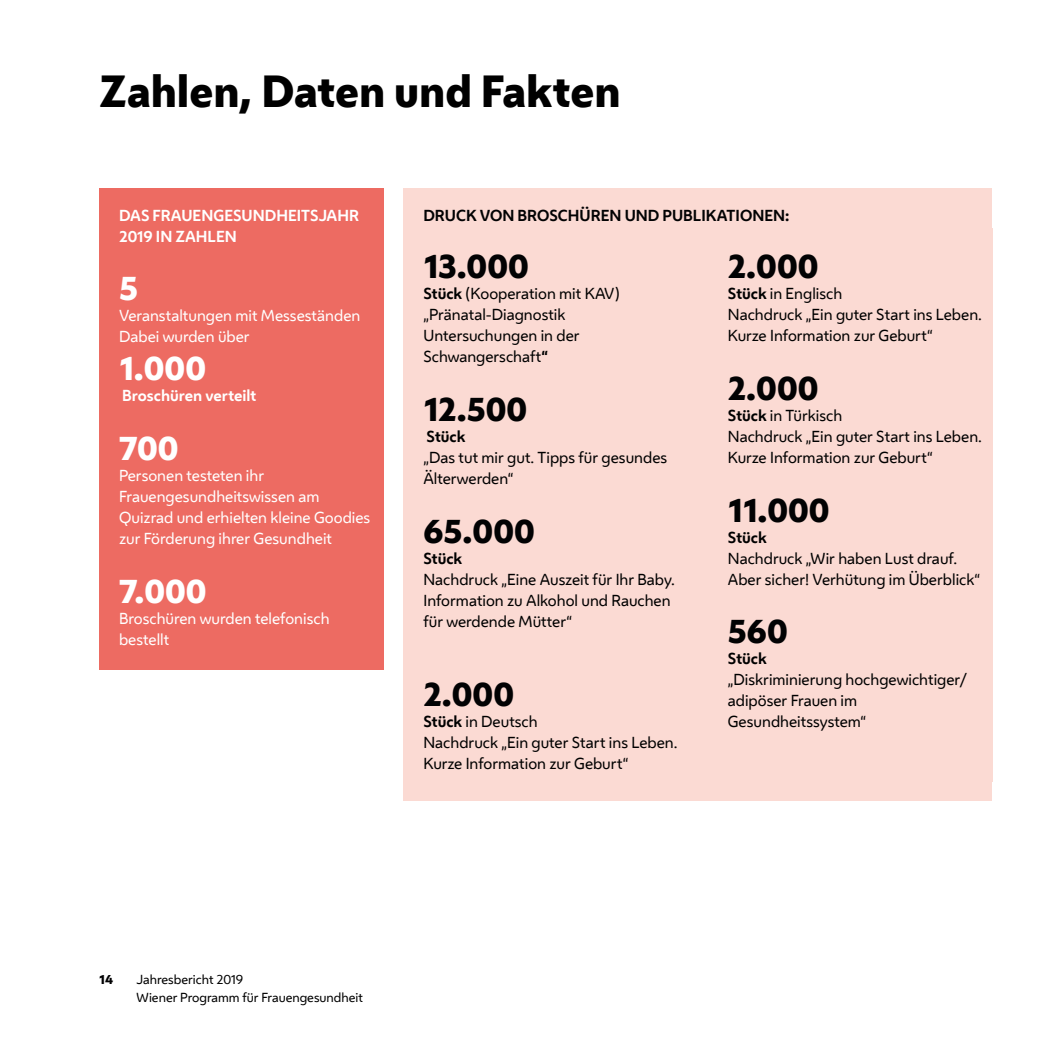
<style>
.page{position:relative;width:1042px;height:1042px;background:#fff}
.page>*{position:absolute;margin:0;border:0;box-sizing:border-box;transform-origin:0 0}
.t1{font:800 42px "Wiener Melange";color:#000}
.t2{font:800 31.5px "Wiener Melange";color:#020203}
.t3{font:800 31.5px "Wiener Melange";color:#fff}
.t4{font:14.88px/21px "Wiener Melange";color:#000}
.t5{font:14.88px/21px "Wiener Melange";color:#fff}
.t6{font:700 14.88px/21px "Wiener Melange";color:#fff}
.t7{font:700 14.88px "Wiener Melange";color:#020203}
.t8{font:700 14.88px "Wiener Melange";color:#000}
.t9{font:12.25px/17.8px "Wiener Melange";color:#000}
.t10{font:800 12.25px "Wiener Melange";color:#020203}
.s1{font-weight:700}
</style>
<div class="page">
<div style="left:403px;top:188px;width:589px;height:612px;background:#fbdad3"></div>
<div style="left:99px;top:188px;width:285px;height:481px;background:#ed6b62"></div>
<h1 class="t1" style="left:99px;top:62px;width:523px">Zahlen, Daten und Fakten</h1>
<p class="t6" style="left:119px;top:204px;width:241px">DAS FRAUENGESUNDHEITSJAHR<br>2019 IN ZAHLEN</p>
<p class="t3" style="left:119px;top:267px;width:21px">5</p>
<p class="t5" style="left:119px;top:305px;width:243px">Veranstaltungen mit Messeständen<br>Dabei wurden über</p>
<p class="t3" style="left:119px;top:347px;width:88px">1.000</p>
<p class="t6" style="left:122px;top:385px;width:136px">Broschüren verteilt</p>
<p class="t3" style="left:119px;top:426px;width:61px">700</p>
<p class="t5" style="left:119px;top:465px;width:253px">Personen testeten ihr<br>Frauengesundheitswissen am<br>Quizrad und erhielten kleine Goodies zur Förderung ihrer Gesundheit</p>
<p class="t3" style="left:119px;top:569px;width:89px">7.000</p>
<p class="t5" style="left:119px;top:608px;width:212px">Broschüren wurden telefonisch bestellt</p>
<h2 class="t7" style="left:423px;top:205px;width:367px">DRUCK VON BROSCHÜREN UND PUBLIKATIONEN:</h2>
<p class="t2" style="left:423px;top:244px;width:107px">13.000</p>
<p class="t4" style="left:423px;top:283px;width:198px"><span class="s1">Stück</span> (Kooperation mit KAV) „Pränatal-Diagnostik<br>Untersuchungen in der<br>Schwangerschaft<span class="s1">“</span></p>
<p class="t2" style="left:423px;top:387px;width:105px">12.500</p>
<p class="t4" style="left:423px;top:426px;width:245px"><span class="s1">Stück<br></span>„Das tut mir gut. Tipps für gesundes<br>Älterwerden“</p>
<p class="t2" style="left:423px;top:509px;width:113px">65.000</p>
<p class="t8" style="left:423px;top:548px;width:40px">Stück</p>
<p class="t4" style="left:423px;top:568px;width:253px">Nachdruck „Eine Auszeit für Ihr Baby.<br>Information zu Alkohol und Rauchen für werdende Mütter“</p>
<p class="t2" style="left:728px;top:244px;width:92px">2.000</p>
<p class="t4" style="left:728px;top:283px;width:256px"><span class="s1">Stück</span> in Englisch<br>Nachdruck „Ein guter Start ins Leben.<br>Kurze Information zur Geburt“</p>
<p class="t2" style="left:728px;top:366px;width:92px">2.000</p>
<p class="t4" style="left:728px;top:405px;width:256px"><span class="s1">Stück</span> in Türkisch<br>Nachdruck „Ein guter Start ins Leben.<br>Kurze Information zur Geburt“</p>
<p class="t2" style="left:728px;top:488px;width:103px">11.000</p>
<p class="t8" style="left:728px;top:527px;width:40px">Stück</p>
<p class="t4" style="left:728px;top:547px;width:254px">Nachdruck „Wir haben Lust drauf.<br>Aber sicher! Verhütung im Überblick“</p>
<p class="t2" style="left:728px;top:610px;width:61px">560</p>
<p class="t8" style="left:728px;top:649px;width:40px">Stück</p>
<p class="t4" style="left:728px;top:669px;width:241px">„Diskriminierung hochgewichtiger/ adipöser Frauen im<br>Gesundheitssystem“</p>
<p class="t2" style="left:423px;top:673px;width:92px">2.000</p>
<p class="t4" style="left:423px;top:711px;width:256px"><span class="s1">Stück</span> in Deutsch<br>Nachdruck „Ein guter Start ins Leben.<br>Kurze Information zur Geburt“</p>
<p class="t10" style="left:99px;top:970px;width:15px">14</p>
<p class="t9" style="left:137px;top:970px;width:228px">Jahresbericht 2019<br>Wiener Programm für Frauengesundheit</p>
</div>
